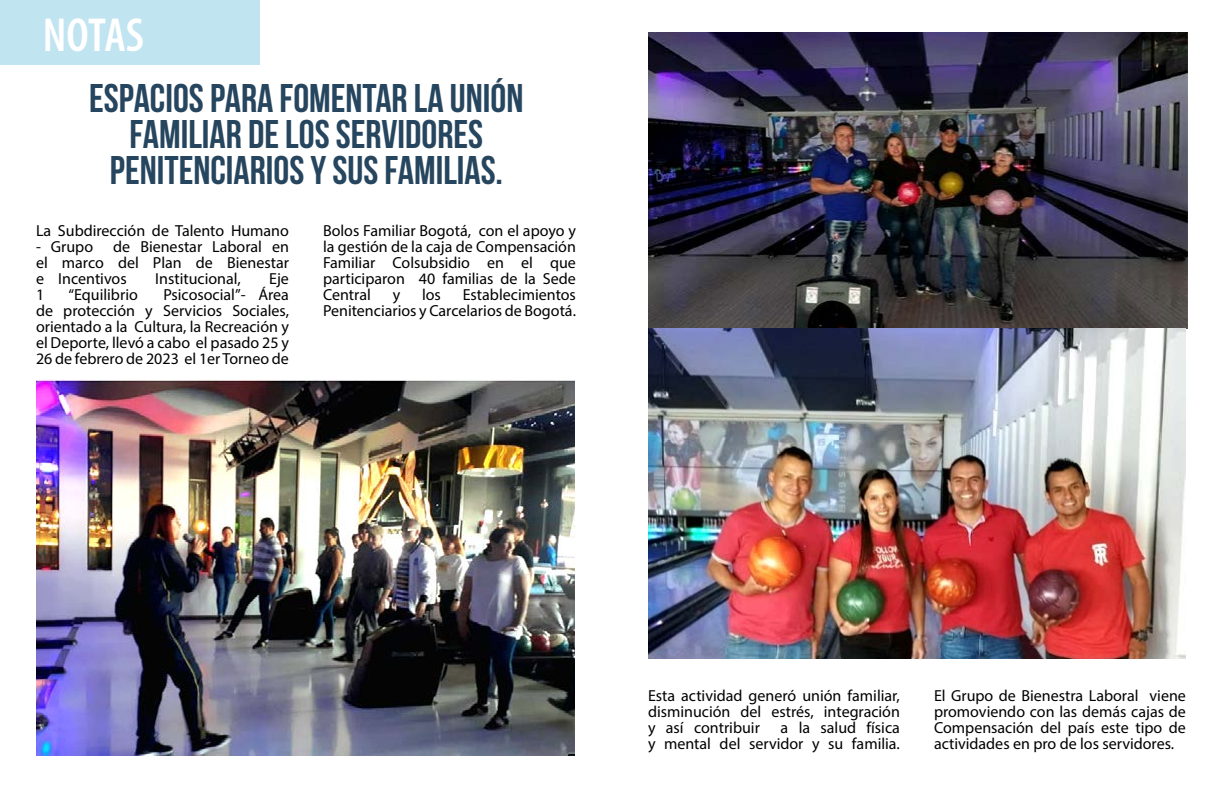
<style>
.page{position:relative;width:1224px;height:792px;background:#fff}
.page>*{position:absolute;margin:0;border:0;box-sizing:border-box;transform-origin:0 0}
.t1{font:48px "Myriad Variable Concept";letter-spacing:-.01em;color:#fff}
.t2{font:700 40px/36px "Bebas Neue";color:#26455e;text-align:center}
.t3{font:16px/16px "Myriad Pro";color:#000;text-align:justify}
</style>
<div class="page">
<div style="left:0;top:0;width:260px;height:64px;background:#c1e4f1"></div>
<img style="left:648px;top:32px;width:540px;height:297px">
<img style="left:648px;top:329px;width:538px;height:329px">
<img style="left:36px;top:380px;width:539px;height:376px">
<h1 class="t1" style="left:43px;top:7px;width:103px">NOTAS</h1>
<h2 class="t2" style="left:89px;top:80px;width:436px">ESPACIOS PARA FOMENTAR LA UNIÓN<br>FAMILIAR DE LOS SERVIDORES<br>PENITENCIARIOS Y SUS FAMILIAS.</h2>
<p class="t3" style="left:36px;top:222px;width:254px">La Subdirección de Talento Humano</p>
<p class="t3" style="left:36px;top:238px;width:59px">- Grupo</p>
<p class="t3" style="left:36px;top:238px;width:255px;text-indent:77px">de Bienestar Laboral en el marco del Plan de Bienestar e Incentivos</p>
<p class="t3" style="left:155px;top:270px;width:87px">Institucional,</p>
<p class="t3" style="left:269px;top:270px;width:21px">Eje</p>
<p class="t3" style="left:36px;top:286px;width:254px;text-indent:127px">Psicosocial”- Área de protección y Servicios Sociales, orientado a la Cultura, la Recreación y el Deporte, llevó a cabo el pasado 25 y 26 de febrero de 2023 el 1er Torneo de</p>
<p class="t3" style="left:36px;top:286px;width:10px">1</p>
<p class="t3" style="left:68px;top:286px;width:71px">“Equilibrio</p>
<p class="t3" style="left:323px;top:222px;width:255px">Bolos Familiar Bogotá, con el apoyo y la gestión de la caja de Compensación Familiar Colsubsidio en el que participaron 40 familias de la Sede Central</p>
<p class="t3" style="left:323px;top:286px;width:254px;text-align:right">Establecimientos<br>Penitenciarios y Carcelarios de Bogotá.</p>
<p class="t3" style="left:393px;top:286px;width:9px">y</p>
<p class="t3" style="left:422px;top:286px;width:20px">los</p>
<p class="t3" style="left:648px;top:687px;width:253px">Esta actividad generó unión familiar, disminución del estrés, integración y así contribuir</p>
<p class="t3" style="left:648px;top:719px;width:253px;text-align:right">a la salud física<br>y mental del servidor y su familia.</p>
<p class="t3" style="left:934px;top:687px;width:253px">El Grupo de Bienestra Laboral viene promoviendo con las demás cajas de Compensación del país este tipo de actividades en pro de los servidores.</p>
</div>
